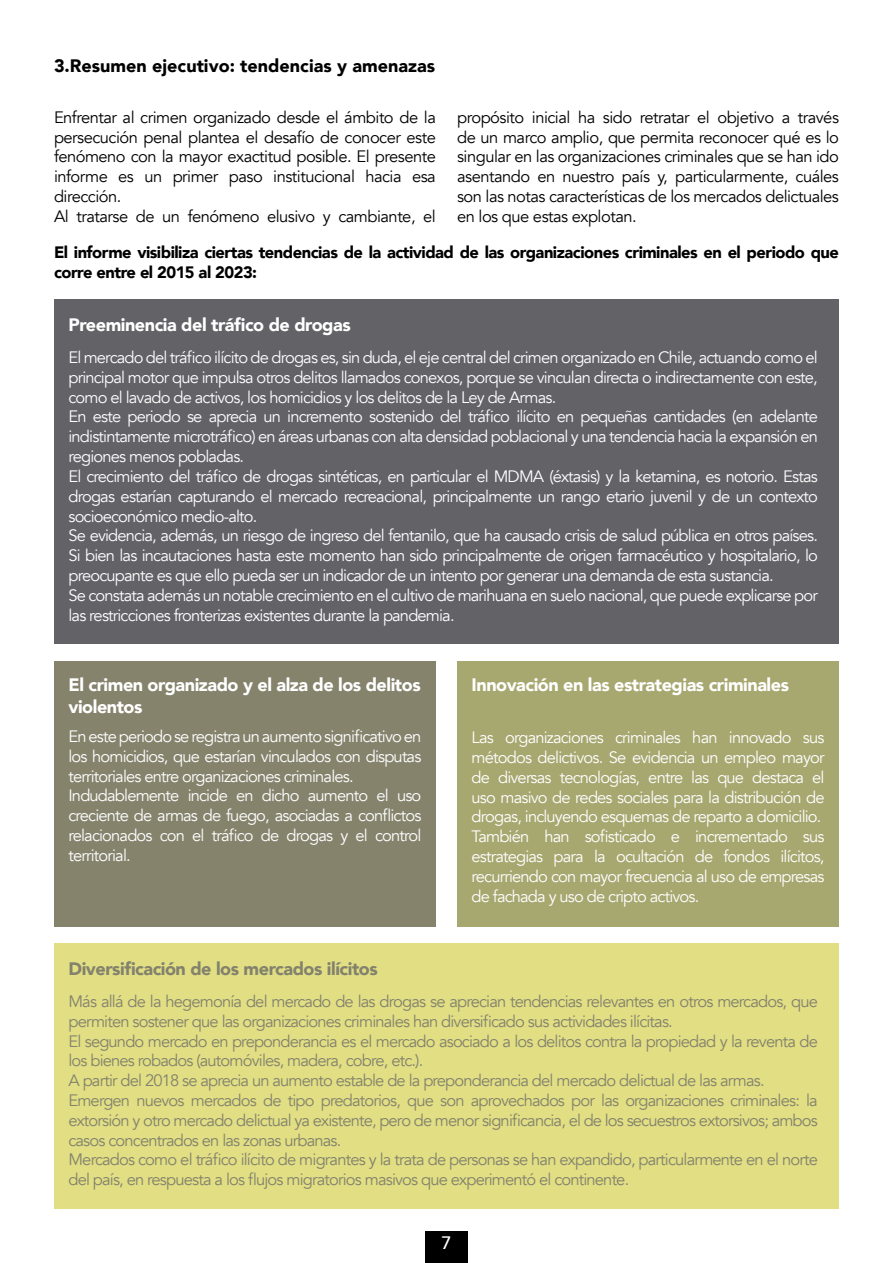
<style>
.page{position:relative;width:893px;height:1263px;background:#fff}
.page>*{position:absolute;margin:0;border:0;box-sizing:border-box;transform-origin:0 0}
.t1{font:900 18px/21.6px "Avenir";letter-spacing:-.025em;color:#fff}
.t2{font:900 18px "Avenir";color:#000}
.t3{font:900 18px "Avenir";letter-spacing:-.025em;color:#82826d}
.t4{font:500 18px "Avenir";color:#fff}
.t5{font:16.5px/19.8px "Avenir";letter-spacing:-.05em;color:#fff}
.t6{font:16.5px/19.8px "Avenir";letter-spacing:-.05em;color:#82826d}
.t7{font:16.5px/19.8px "Avenir";letter-spacing:-.03em;color:#000}
.t8{font:900 16.5px/19.8px "Avenir";letter-spacing:-.03em;color:#000}
</style>
<div class="page">
<div style="left:425px;top:1231px;width:43px;height:32px;background:#000"></div>
<div style="left:54px;top:299px;width:785px;height:345px;background:#626267"></div>
<div style="left:54px;top:943px;width:785px;height:266px;background:#e2de84"></div>
<div style="left:54px;top:661px;width:382px;height:266px;background:#86836d"></div>
<div style="left:457px;top:661px;width:382px;height:266px;background:#a7a770"></div>
<p class="t2" style="left:54px;top:50px;width:382px">3.Resumen ejecutivo: tendencias y amenazas</p>
<p class="t7" style="left:54px;top:108px;width:383px">Enfrentar al crimen organizado desde el ámbito de la persecución penal plantea el desafío de conocer este fenómeno con la mayor exactitud posible. El presente informe es un primer paso institucional hacia esa dirección.<br>Al tratarse de un fenómeno elusivo y cambiante, el</p>
<p class="t8" style="left:54px;top:242px;width:787px">El informe visibiliza ciertas tendencias de la actividad de las organizaciones criminales en el periodo que corre entre el 2015 al 2023:</p>
<p class="t7" style="left:457px;top:108px;width:383px;text-align:justify">propósito inicial ha sido retratar el objetivo a través de un marco amplio, que permita reconocer qué es lo singular en las organizaciones criminales que se han ido asentando en nuestro país y, particularmente, cuáles son las notas características de los mercados delictuales en los que estas explotan.</p>
<p class="t1" style="left:68px;top:313px;width:284px">Preeminencia del tráfico de drogas</p>
<p class="t5" style="left:68px;top:348px;width:751px">El mercado del tráfico ilícito de drogas es, sin duda, el eje central del crimen organizado en Chile, actuando como el principal motor que impulsa otros delitos llamados conexos, porque se vinculan directa o indirectamente con este, como el lavado de activos, los homicidios y los delitos de la Ley de Armas.<br>En este periodo se aprecia un incremento sostenido del tráfico ilícito en pequeñas cantidades (en adelante indistintamente microtráfico) en áreas urbanas con alta densidad poblacional y una tendencia hacia la expansión en regiones menos pobladas.<br>El crecimiento del tráfico de drogas sintéticas, en particular el MDMA (éxtasis) y la ketamina, es notorio. Estas drogas estarían capturando el mercado recreacional, principalmente un rango etario juvenil y de un contexto socioeconómico medio-alto.<br>Se evidencia, además, un riesgo de ingreso del fentanilo, que ha causado crisis de salud pública en otros países.<br>Si bien las incautaciones hasta este momento han sido principalmente de origen farmacéutico y hospitalario, lo preocupante es que ello pueda ser un indicador de un intento por generar una demanda de esta sustancia.<br>Se constata además un notable crecimiento en el cultivo de marihuana en suelo nacional, que puede explicarse por las restricciones fronterizas existentes durante la pandemia.</p>
<p class="t1" style="left:68px;top:674px;width:354px">El crimen organizado y el alza de los delitos violentos</p>
<p class="t5" style="left:68px;top:727px;width:354px">En este periodo se registra un aumento significativo en los homicidios, que estarían vinculados con disputas territoriales entre organizaciones criminales.<br>Indudablemente incide en dicho aumento el uso creciente de armas de fuego, asociadas a conflictos relacionados con el tráfico de drogas y el control territorial.</p>
<p class="t3" style="left:68px;top:953px;width:311px">Diversificación de los mercados ilícitos</p>
<p class="t1" style="left:472px;top:674px;width:319px">Innovación en las estrategias criminales</p>
<p class="t5" style="left:472px;top:728px;width:354px">Las organizaciones criminales han innovado sus métodos delictivos. Se evidencia un empleo mayor de diversas tecnologías, entre las que destaca el uso masivo de redes sociales para la distribución de drogas, incluyendo esquemas de reparto a domicilio.<br>También han sofisticado e incrementado sus estrategias para la ocultación de fondos ilícitos, recurriendo con mayor frecuencia al uso de empresas de fachada y uso de cripto activos.</p>
<p class="t6" style="left:68px;top:992px;width:751px">Más allá de la hegemonía del mercado de las drogas se aprecian tendencias relevantes en otros mercados, que permiten sostener que las organizaciones criminales han diversificado sus actividades ilícitas.<br>El segundo mercado en preponderancia es el mercado asociado a los delitos contra la propiedad y la reventa de los bienes robados (automóviles, madera, cobre, etc.).<br>A partir del 2018 se aprecia un aumento estable de la preponderancia del mercado delictual de las armas.<br>Emergen nuevos mercados de tipo predatorios, que son aprovechados por las organizaciones criminales: la extorsión y otro mercado delictual ya existente, pero de menor significancia, el de los secuestros extorsivos; ambos casos concentrados en las zonas urbanas.<br>Mercados como el tráfico ilícito de migrantes y la trata de personas se han expandido, particularmente en el norte del país, en respuesta a los flujos migratorios masivos que experimentó el continente.</p>
<p class="t4" style="left:441px;top:1227px;width:12px">7</p>
</div>
